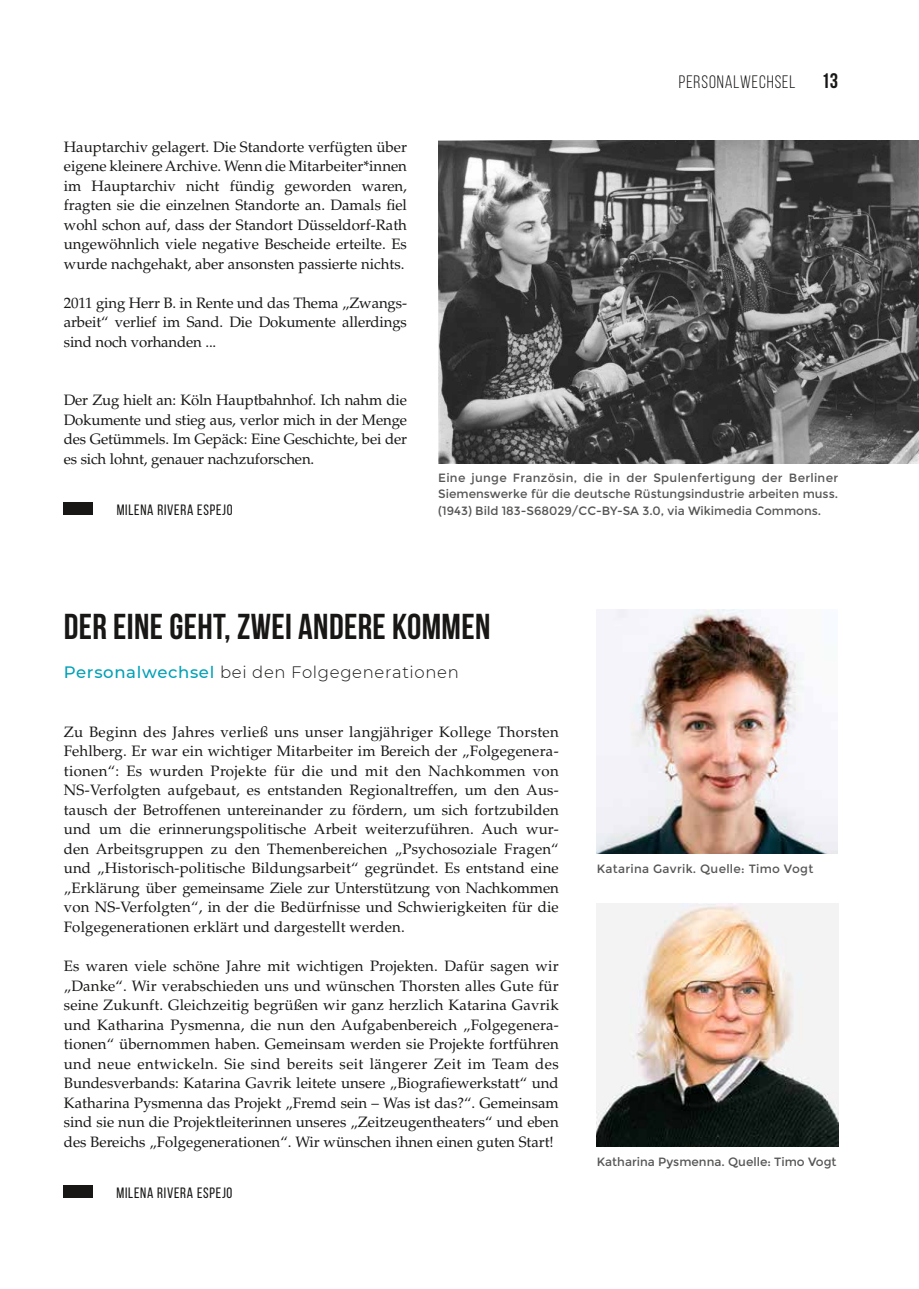
<style>
.page{position:relative;width:919px;height:1289px;background:#fff}
.page>*{position:absolute;margin:0;border:0;box-sizing:border-box;transform-origin:0 0}
.t1{font:700 36px "Bebas Neue";letter-spacing:.01em;color:#181716}
.t2{font:18px "Bebas Neue";letter-spacing:.05em;color:#181716}
.t3{font:300 16.5px "Montserrat";letter-spacing:.04em;color:#181716}
.t4{font:15px/19.5px "Palatino LT Std";color:#181716;text-align:justify}
.t5{font:15px "Bebas Neue";letter-spacing:.05em;color:#181716}
.t6{font:12px/16.5px "Montserrat";color:#565655}
.t7{font:12px "Montserrat";letter-spacing:.025em;color:#565655}
.s1{font-weight:700;font-size:21px}
.s2{font-weight:500;color:#00a1b6}
</style>
<div class="page">
<img style="left:438px;top:140px;width:480px;height:324px">
<img style="left:597px;top:609px;width:240px;height:245px">
<img style="left:597px;top:903px;width:241px;height:243px">
<div style="left:64px;top:502px;width:29px;height:12px;background:#181716"></div>
<div style="left:64px;top:1185px;width:29px;height:12px;background:#181716"></div>
<p class="t4" style="left:64px;top:137px;width:345px">Hauptarchiv gelagert. Die Standorte verfügten über eigene kleinere Archive. Wenn die Mitarbeiter*innen im Hauptarchiv nicht fündig geworden waren, fragten sie die einzelnen Standorte an. Damals fiel wohl schon auf, dass der Standort Düsseldorf-Rath ungewöhnlich viele negative Bescheide erteilte. Es wurde nachgehakt, aber ansonsten passierte nichts.</p>
<p class="t4" style="left:64px;top:293px;width:344px">2011 ging Herr B. in Rente und das Thema „Zwangs&shy;arbeit“ verlief im Sand. Die Dokumente allerdings sind noch vorhanden ...</p>
<p class="t4" style="left:64px;top:390px;width:345px">Der Zug hielt an: Köln Hauptbahnhof. Ich nahm die Dokumente und stieg aus, verlor mich in der Menge des Getümmels. Im Gepäck: Eine Geschichte, bei der es sich lohnt, genauer nachzuforschen.</p>
<p class="t2" style="left:679px;top:72px;width:161px">PERSONALWECHSEL <span class="s1">13</span></p>
<p class="t6" style="left:438px;top:469px;width:401px">Eine junge Französin, die in der Spulenfertigung der Berliner<br>Siemenswerke für die deutsche Rüstungsindustrie arbeiten muss.</p>
<p class="t5" style="left:117px;top:501px;width:117px">MILENA RIVERA ESPEJO</p>
<p class="t6" style="left:438px;top:502px;width:384px">(1943) Bild 183-S68029/CC-BY-SA 3.0, via Wikimedia Commons.</p>
<h1 class="t1" style="left:64px;top:607px;width:428px">DER EINE GEHT, ZWEI ANDERE KOMMEN</h1>
<p class="t3" style="left:64px;top:661px;width:396px"><span class="s2">Personalwechsel</span> bei den Folgegenerationen</p>
<p class="t4" style="left:64px;top:722px;width:496px">Zu Beginn des Jahres verließ uns unser langjähriger Kollege Thorsten Fehlberg. Er war ein wichtiger Mitarbeiter im Bereich der „Folgegenera&shy;tionen“: Es wurden Projekte für die und mit den Nachkommen von NS-Verfolgten aufgebaut, es entstanden Regionaltreffen, um den Aus&shy;tausch der Betroffenen untereinander zu fördern, um sich fortzubilden und um die erinnerungspolitische Arbeit weiterzuführen. Auch wur&shy;den Arbeitsgruppen zu den Themenbereichen „Psychosoziale Fragen“ und „Historisch-politische Bildungsarbeit“ gegründet. Es entstand eine „Erklärung über gemeinsame Ziele zur Unterstützung von Nachkommen von NS-Verfolgten“, in der die Bedürfnisse und Schwierigkeiten für die Folgegenerationen erklärt und dargestellt werden.</p>
<p class="t4" style="left:64px;top:956px;width:496px">Es waren viele schöne Jahre mit wichtigen Projekten. Dafür sagen wir „Danke“. Wir verabschieden uns und wünschen Thorsten alles Gute für seine Zukunft. Gleichzeitig begrüßen wir ganz herzlich Katarina Gavrik und Katharina Pysmenna, die nun den Aufgabenbereich „Folgegenera&shy;tionen“ übernommen haben. Gemeinsam werden sie Projekte fortführen und neue entwickeln. Sie sind bereits seit längerer Zeit im Team des Bundesverbands: Katarina Gavrik leitete unsere „Biografiewerkstatt“ und Katharina Pysmenna das Projekt „Fremd sein – Was ist das?“. Gemeinsam sind sie nun die Projektleiterinnen unseres „Zeitzeugentheaters“ und eben des Bereichs „Folgegenerationen“. Wir wünschen ihnen einen guten Start!</p>
<p class="t5" style="left:117px;top:1184px;width:117px">MILENA RIVERA ESPEJO</p>
<p class="t7" style="left:597px;top:862px;width:218px">Katarina Gavrik. Quelle: Timo Vogt</p>
<p class="t6" style="left:597px;top:1153px;width:241px">Katharina Pysmenna. Quelle: Timo Vogt</p>
</div>
